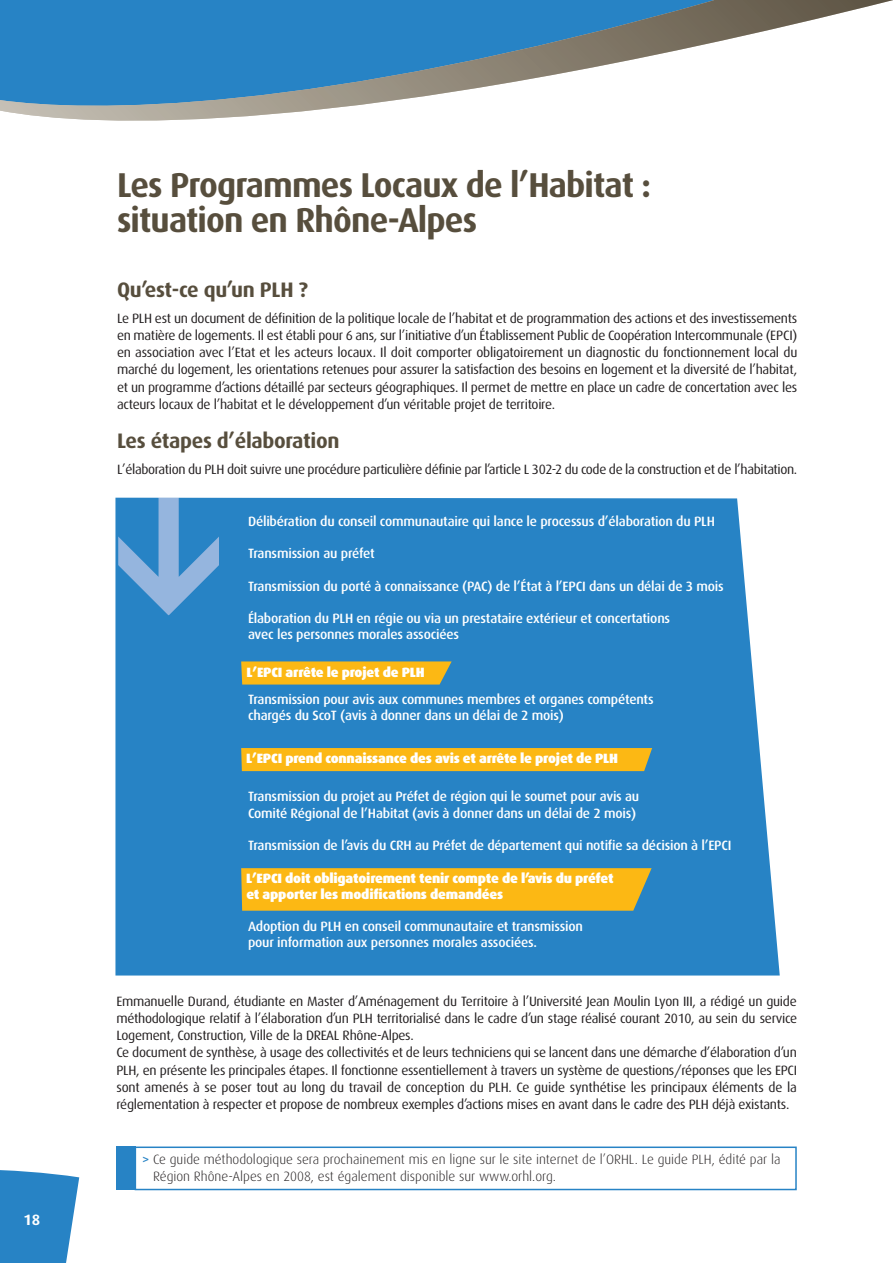
<style>
.page{position:relative;width:893px;height:1263px;background:#fff}
.page>*{position:absolute;margin:0;border:0;box-sizing:border-box;transform-origin:0 0}
.t1{font:700 34.5px/34.5px "Dax";letter-spacing:-.025em;color:#574e3d}
.t2{font:700 21px "Dax";letter-spacing:-.015em;color:#574e3d}
.t3{font:700 15px "Dax";color:#fff}
.t4{font:13.5px/17.2px "Dax";letter-spacing:-.02em;color:#231f20;text-align:justify}
.t5{font:500 13.5px/16.2px "Dax";letter-spacing:-.015em;color:#fff}
.t6{font:900 13.5px/16.2px "Dax";letter-spacing:-.015em;color:#fff}
.t7{font:300 13.5px/17.2px "Dax";color:#231f20}
.s1{font-weight:500;color:#2783c5}
</style>
<div class="page">
<svg style="left:0;top:1170px;width:79px;height:93px;background:#3e90cb"></svg>
<svg style="left:0;top:0;width:893px;height:121px"></svg>
<div style="left:115px;top:498px;width:665px;height:477px;background:#2783c5"></div>
<div style="left:135px;top:1146px;width:662px;height:44px;border:2px solid #2783c5"></div>
<div style="left:116px;top:1146px;width:20px;height:44px;background:#2783c5"></div>
<svg style="left:241px;top:868px;width:411px;height:43px;background:#f4b61a"></svg>
<svg style="left:241px;top:661px;width:211px;height:23px;background:#f0b51d"></svg>
<div style="left:241px;top:748px;width:411px;height:23px;background:#fcb814"></div>
<svg style="left:118px;top:498px;width:101px;height:117px;background:#5196ce"></svg>
<p class="t3" style="left:23px;top:1213px;width:18px">18</p>
<h1 class="t1" style="left:117px;top:170px;width:535px">Les Programmes Locaux de l’Habitat : situation en Rhône-Alpes</h1>
<h2 class="t2" style="left:117px;top:280px;width:192px">Qu’est-ce qu’un PLH ?</h2>
<p class="t4" style="left:117px;top:310px;width:682px">Le PLH est un document de définition de la politique locale de l’habitat et de programmation des actions et des investissements en matière de logements. Il est établi pour 6 ans, sur l’initiative d’un Établissement Public de Coopération Intercommunale (EPCI) en association avec l’Etat et les acteurs locaux. Il doit comporter obligatoirement un diagnostic du fonctionnement local du marché du logement, les orientations retenues pour assurer la satisfaction des besoins en logement et la diversité de l’habitat, et un programme d’actions détaillé par secteurs géographiques. Il permet de mettre en place un cadre de concertation avec les acteurs locaux de l’habitat et le développement d’un véritable projet de territoire.</p>
<h2 class="t2" style="left:117px;top:432px;width:224px">Les étapes d’élaboration</h2>
<p class="t4" style="left:117px;top:461px;width:682px">L’élaboration du PLH doit suivre une procédure particulière définie par l’article L 302-2 du code de la construction et de l’habitation.</p>
<p class="t5" style="left:248px;top:514px;width:468px">Délibération du conseil communautaire qui lance le processus d’élaboration du PLH</p>
<p class="t5" style="left:248px;top:546px;width:128px">Transmission au préfet</p>
<p class="t5" style="left:248px;top:579px;width:477px">Transmission du porté à connaissance (PAC) de l’État à l’EPCI dans un délai de 3 mois</p>
<p class="t5" style="left:248px;top:611px;width:424px">Élaboration du PLH en régie ou via un prestataire extérieur et concertations avec les personnes morales associées</p>
<p class="t6" style="left:246px;top:665px;width:180px">L’EPCI arrête le projet de PLH</p>
<p class="t5" style="left:248px;top:692px;width:407px">Transmission pour avis aux communes membres et organes compétents chargés du ScoT (avis à donner dans un délai de 2 mois)</p>
<p class="t6" style="left:246px;top:751px;width:373px">L’EPCI prend connaissance des avis et arrête le projet de PLH</p>
<p class="t5" style="left:248px;top:789px;width:393px">Transmission du projet au Préfet de région qui le soumet pour avis au<br>Comité Régional de l’Habitat (avis à donner dans un délai de 2 mois)</p>
<p class="t5" style="left:248px;top:838px;width:485px">Transmission de l’avis du CRH au Préfet de département qui notifie sa décision à l’EPCI</p>
<p class="t6" style="left:246px;top:871px;width:369px">L’EPCI doit obligatoirement tenir compte de l’avis du préfet et apporter les modifications demandées</p>
<p class="t5" style="left:248px;top:919px;width:336px">Adoption du PLH en conseil communautaire et transmission pour information aux personnes morales associées.</p>
<p class="t4" style="left:116px;top:993px;width:682px;text-align:left">Emmanuelle Durand, étudiante en Master d’Aménagement du Territoire à l’Université Jean Moulin Lyon III, a rédigé un guide méthodologique relatif à l’élaboration d’un PLH territorialisé dans le cadre d’un stage réalisé courant 2010, au sein du service Logement, Construction, Ville de la DREAL Rhône-Alpes.<br>Ce document de synthèse, à usage des collectivités et de leurs techniciens qui se lancent dans une démarche d’élaboration d’un PLH, en présente les principales étapes. Il fonctionne essentiellement à travers un système de questions/réponses que les EPCI sont amenés à se poser tout au long du travail de conception du PLH. Ce guide synthétise les principaux éléments de la réglementation à respecter et propose de nombreux exemples d’actions mises en avant dans le cadre des PLH déjà existants.</p>
<p class="t7" style="left:153px;top:1151px;width:629px;text-indent:-11px"><span class="s1">&gt;</span> Ce guide méthodologique sera prochainement mis en ligne sur le site internet de l’ORHL. Le guide PLH, édité par la<br>Région Rhône-Alpes en 2008, est également disponible sur www.orhl.org.</p>
</div>
